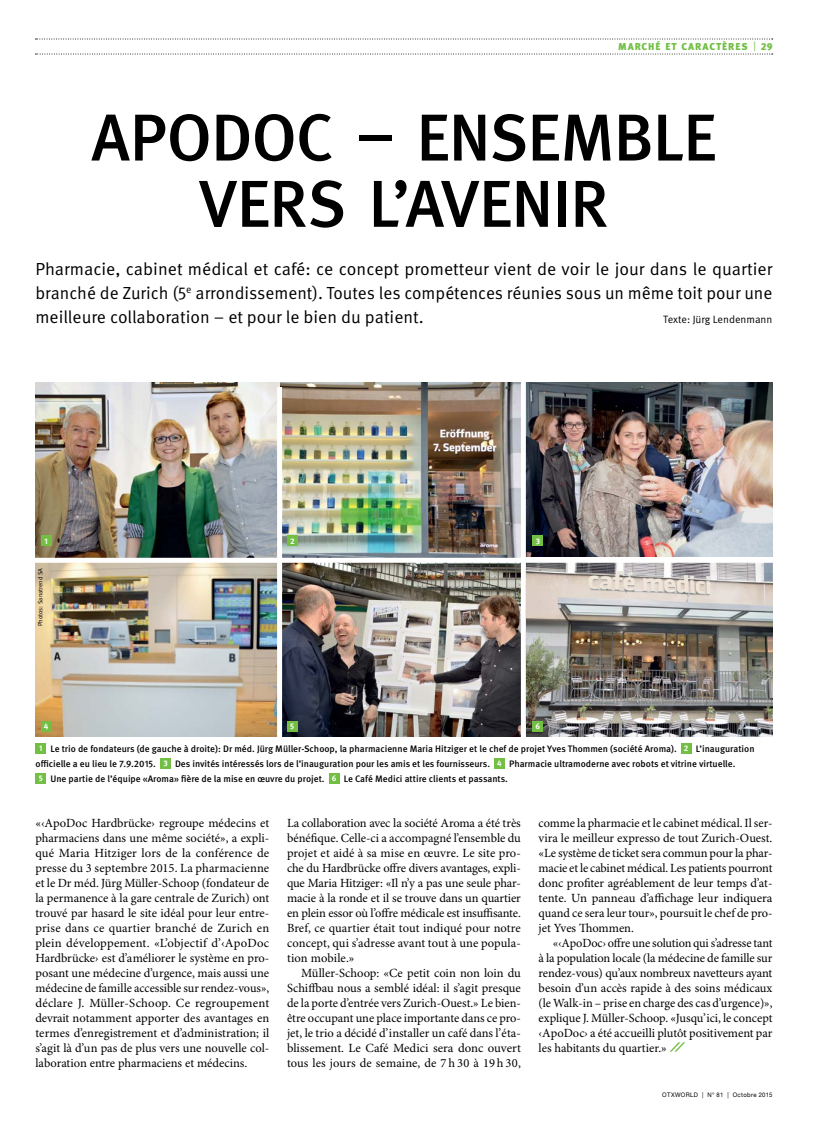
<style>
.page{position:relative;width:815px;height:1134px;background:#fff}
.page>*{position:absolute;margin:0;border:0;box-sizing:border-box;transform-origin:0 0}
.t1{font:500 66.25px/66.2px "Meta OT";letter-spacing:-.02em;color:#000;text-align:center}
.t2{font:17.5px/23.8px "Meta OT Norm";color:#000;text-align:justify}
.t3{font:12.5px/15px "Minion Pro";color:#000;text-align:justify}
.t4{font:10.62px "Meta OT Norm";color:#000}
.t5{font:900 10px "Meta OT";letter-spacing:.09em;color:#72bf44}
.t6{font:500 9.38px "Meta OT";color:#000}
.t7{font:700 8.12px "Meta OT";color:#fff}
.t8{font:6.25px "Helvetica Neue LT Pro";letter-spacing:.06em;color:#000;scale:.95 1}
.t9{font:6.25px "Meta OT Norm";color:#000}
.s1{font-family:"Meta OT Norm";font-weight:400}
.s2{font-weight:700;font-size:8.12px;color:#fff}
</style>
<div class="page">
<svg style="left:35px;top:54px;width:738px;height:1px"></svg>
<svg style="left:35px;top:39px;width:738px;height:1px"></svg>
<div style="left:603px;top:26px;width:159px;height:40px;background:#fff"></div>
<img style="left:35px;top:383px;width:245px;height:175px">
<svg style="left:670px;top:1042px;width:15px;height:10px"></svg>
<img style="left:526px;top:563px;width:246px;height:173px">
<img style="left:282px;top:563px;width:239px;height:173px">
<img style="left:281px;top:383px;width:240px;height:174px">
<img style="left:526px;top:383px;width:246px;height:174px">
<img style="left:35px;top:563px;width:242px;height:173px">
<div style="left:41px;top:535px;width:10px;height:11px;background:#72bf44"></div>
<div style="left:41px;top:721px;width:10px;height:10px;background:#72bf44"></div>
<div style="left:287px;top:535px;width:11px;height:11px;background:#72bf44"></div>
<div style="left:287px;top:721px;width:11px;height:10px;background:#72bf44"></div>
<div style="left:533px;top:535px;width:10px;height:11px;background:#72bf44"></div>
<div style="left:533px;top:721px;width:10px;height:10px;background:#72bf44"></div>
<div style="left:36px;top:743px;width:10px;height:10px;background:#72bf44"></div>
<div style="left:681px;top:743px;width:11px;height:10px;background:#72bf44"></div>
<div style="left:160px;top:758px;width:11px;height:10px;background:#72bf44"></div>
<div style="left:494px;top:758px;width:11px;height:10px;background:#72bf44"></div>
<div style="left:36px;top:773px;width:10px;height:10px;background:#72bf44"></div>
<div style="left:329px;top:773px;width:10px;height:10px;background:#72bf44"></div>
<div style="left:277px;top:387px;width:5px;height:351px;background:#fff"></div>
<p class="t5" style="left:618px;top:41px;width:156px">MARCHÉ ET CARACTÈRES <span class="s1">|</span> 29</p>
<h1 class="t1" style="left:91px;top:107px;width:627px">APODOC – ENSEMBLE<br>VERS L’AVENIR</h1>
<p class="t2" style="left:35px;top:258px;width:739px">Pharmacie, cabinet médical et café: ce concept prometteur vient de voir le jour dans le quartier branché de Zurich (5<sup>e</sup> arrondissement). Toutes les compétences réunies sous un même toit pour une meilleure collaboration – et pour le bien du patient.</p>
<p class="t4" style="left:663px;top:313px;width:111px">Texte: Jürg Lendenmann</p>
<p class="t7" style="left:44px;top:536px;width:5px">1</p>
<p class="t9" style="left:37px;top:626px;width:60px;rotate:-90deg">Photos: Sanatrend SA</p>
<p class="t7" style="left:290px;top:536px;width:6px">2</p>
<p class="t7" style="left:536px;top:536px;width:6px">3</p>
<p class="t7" style="left:536px;top:721px;width:6px">6</p>
<p class="t6" style="left:39px;top:743px;width:717px"><span class="s2">1</span> Le trio de fondateurs (de gauche à droite): Dr méd. Jürg Müller-Schoop, la pharmacienne Maria Hitziger et le chef de projet Yves Thommen (société Aroma). <span class="s2">2</span> L’inauguration</p>
<p class="t6" style="left:36px;top:758px;width:701px">officielle a eu lieu le 7.9.2015. <span class="s2">3</span> Des invités intéressés lors de l’inauguration pour les amis et les fournisseurs. <span class="s2">4</span> Pharmacie ultramoderne avec robots et vitrine virtuelle.</p>
<p class="t6" style="left:39px;top:773px;width:471px"><span class="s2">5</span> Une partie de l’équipe «Aroma» fière de la mise en œuvre du projet. <span class="s2">6</span> Le Café Medici attire clients et passants.</p>
<p class="t7" style="left:44px;top:721px;width:6px">4</p>
<p class="t7" style="left:290px;top:721px;width:6px">5</p>
<p class="t3" style="left:35px;top:816px;width:235px">«‹ApoDoc Hardbrücke› regroupe médecins et pharmaciens dans une même société», a expli&shy;qué Maria Hitziger lors de la conférence de presse du 3 septembre 2015. La pharmacienne et le Dr méd. Jürg Müller-Schoop (fondateur de la permanence à la gare centrale de Zurich) ont trouvé par hasard le site idéal pour leur entre&shy;prise dans ce quartier branché de Zurich en plein développement. «L’objectif d’‹ApoDoc Hardbrücke› est d’améliorer le système en pro&shy;posant une médecine d’urgence, mais aussi une médecine de famille accessible sur rendez-vous», déclare J. Müller-Schoop. Ce regroupement devrait notamment apporter des avantages en termes d’enregistrement et d’administration; il s’agit là d’un pas de plus vers une nouvelle col&shy;laboration entre pharmaciens et médecins.</p>
<p class="t3" style="left:287px;top:816px;width:235px">La collaboration avec la société Aroma a été très bénéfique. Celle-ci a accompagné l’ensemble du projet et aidé à sa mise en œuvre. Le site pro&shy;che du Hardbrücke offre divers avantages, expli&shy;que Maria Hitziger: «Il n’y a pas une seule phar&shy;macie à la ronde et il se trouve dans un quartier en plein essor où l’offre médicale est insuffisante.<br>Bref, ce quartier était tout indiqué pour notre concept, qui s’adresse avant tout à une popula&shy;tion mobile.»</p>
<p class="t3" style="left:287px;top:966px;width:235px;text-indent:14px">Müller-Schoop: «Ce petit coin non loin du Schiffbau nous a semblé idéal: il s’agit presque de la porte d’entrée vers Zurich-Ouest.» Le bien&shy;être occupant une place importante dans ce pro&shy;jet, le trio a décidé d’installer un café dans l’éta&shy;blissement. Le Café Medici sera donc ouvert tous les jours de semaine, de 7 h 30 à 19 h 30,</p>
<p class="t3" style="left:539px;top:816px;width:235px">comme la pharmacie et le cabinet médical. Il ser&shy;vira le meilleur expresso de tout Zurich-Ouest. «Le système de ticket sera commun pour la phar&shy;macie et le cabinet médical. Les patients pourront donc profiter agréablement de leur temps d’at&shy;tente. Un panneau d’affichage leur indiquera quand ce sera leur tour», poursuit le chef de pro&shy;jet Yves Thommen.</p>
<p class="t3" style="left:539px;top:936px;width:235px;text-indent:14px">«‹ApoDoc› offre une solution qui s’adresse tant à la population locale (la médecine de famille sur rendez-vous) qu’aux nombreux navetteurs ayant besoin d’un accès rapide à des soins médicaux (le Walk-in – prise en charge des cas d’urgence)», explique J. Müller-Schoop. «Jusqu’ici, le concept ‹ApoDoc› a été accueilli plutôt positivement par les habitants du quartier.»</p>
<p class="t8" style="left:662px;top:1091px;width:117px">OTXWORLD | N° 81 | Octobre 2015</p>
</div>
